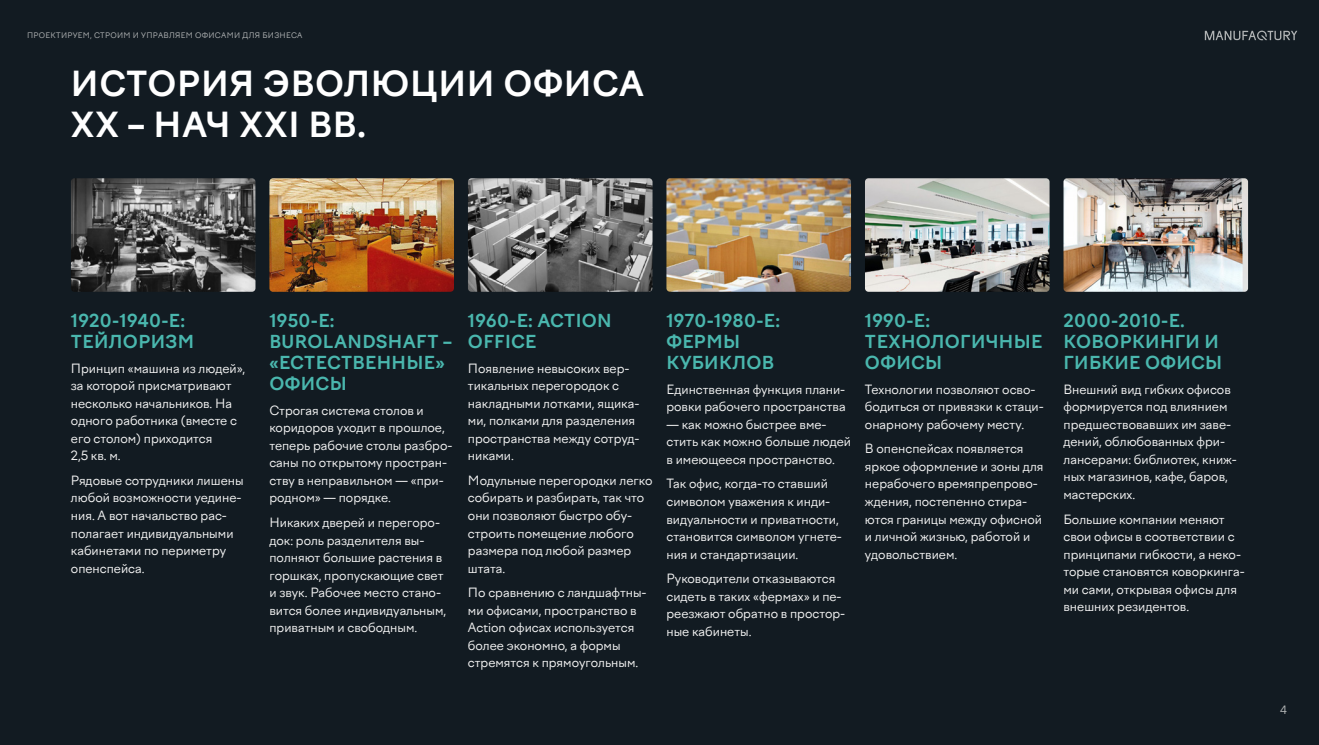
<style>
.page{position:relative;width:1319px;height:745px;background:#fff}
.page>*{position:absolute;margin:0;border:0;box-sizing:border-box;transform-origin:0 0}
.t1{font:700 33.75px/40.5px "Factor A";letter-spacing:.02em;color:#fff}
.t2{font:700 17.5px/21px "Factor A";letter-spacing:.02em;color:#4ab7ae}
.t3{font:12.5px/17.5px "Factor A";color:#f2f2f2}
.t4{font:11.25px "Factor A";color:#b0b3b4}
.t5{font:7.5px "Factor A";letter-spacing:.04em;color:#b0b3b4}
</style>
<div class="page">
<div style="left:0;top:0;width:1318px;height:744px;background:#121b22"></div>
<svg style="left:1204px;top:31px;width:93px;height:9px"></svg>
<img style="left:71px;top:178px;width:184px;height:113px">
<img style="left:269px;top:178px;width:185px;height:113px">
<img style="left:468px;top:178px;width:184px;height:113px">
<img style="left:666px;top:178px;width:184px;height:113px">
<img style="left:864px;top:178px;width:185px;height:113px">
<img style="left:1063px;top:178px;width:184px;height:113px">
<p class="t5" style="left:27px;top:31px;width:277px">ПРОЕКТИРУЕМ, СТРОИМ И УПРАВЛЯЕМ ОФИСАМИ ДЛЯ БИЗНЕСА</p>
<h1 class="t1" style="left:71px;top:64px;width:575px">ИСТОРИЯ ЭВОЛЮЦИИ ОФИСА<br>XX – НАЧ XXI ВВ.</h1>
<h2 class="t2" style="left:71px;top:310px;width:125px">1920-1940-Е:<br>ТЕЙЛОРИЗМ</h2>
<p class="t3" style="left:71px;top:359px;width:176px">Принцип «машина из людей», за которой присматривают несколько начальников. На одного работника (вместе с его столом) приходится<br>2,5 кв. м.</p>
<p class="t3" style="left:71px;top:471px;width:174px">Рядовые сотрудники лишены любой возможности уедине&shy;ния. А вот начальство рас&shy;полагает индивидуальными кабинетами по периметру опенспейса.</p>
<h2 class="t2" style="left:269px;top:310px;width:184px">1950-Е:<br>BUROLANDSHAFT – «ЕСТЕСТВЕННЫЕ»<br>ОФИСЫ</h2>
<p class="t3" style="left:269px;top:401px;width:184px">Строгая система столов и коридоров уходит в прошлое, теперь рабочие столы разбро&shy;саны по открытому простран&shy;ству в неправильном — «при&shy;родном» — порядке.</p>
<p class="t3" style="left:269px;top:513px;width:178px">Никаких дверей и перегоро&shy;док: роль разделителя вы&shy;полняют большие растения в горшках, пропускающие свет и звук. Рабочее место стано&shy;вится более индивидуальным, приватным и свободным.</p>
<h2 class="t2" style="left:468px;top:310px;width:145px">1960-Е: ACTION<br>OFFICE</h2>
<p class="t3" style="left:468px;top:359px;width:173px">Появление невысоких вер&shy;тикальных перегородок с накладными лотками, ящика&shy;ми, полками для разделения пространства между сотруд&shy;никами.</p>
<p class="t3" style="left:468px;top:471px;width:186px">Модульные перегородки легко собирать и разбирать, так что они позволяют быстро обу&shy;строить помещение любого размера под любой размер штата.</p>
<p class="t3" style="left:468px;top:584px;width:180px">По сравнению с ландшафтны&shy;ми офисами, пространство в<br>Action офисах используется более экономно, а формы стремятся к прямоугольным.</p>
<h2 class="t2" style="left:666px;top:310px;width:115px">1970-1980-Е:<br>ФЕРМЫ<br>КУБИКЛОВ</h2>
<p class="t3" style="left:666px;top:380px;width:181px">Единственная функция плани&shy;ровки рабочего пространства</p>
<p class="t3" style="left:666px;top:415px;width:186px">— как можно быстрее вме&shy;стить как можно больше людей в имеющееся пространство.</p>
<p class="t3" style="left:666px;top:475px;width:177px">Так офис, когда-то ставший символом уважения к инди&shy;видуальности и приватности, становится символом угнете&shy;ния и стандартизации.</p>
<p class="t3" style="left:666px;top:570px;width:180px">Руководители отказываются сидеть в таких «фермах» и пе&shy;реезжают обратно в простор&shy;ные кабинеты.</p>
<h2 class="t2" style="left:864px;top:310px;width:179px">1990-Е:<br>ТЕХНОЛОГИЧНЫЕ<br>ОФИСЫ</h2>
<p class="t3" style="left:864px;top:380px;width:180px">Технологии позволяют осво&shy;бодиться от привязки к стаци&shy;онарному рабочему месту.</p>
<p class="t3" style="left:864px;top:440px;width:180px">В опенспейсах появляется яркое оформление и зоны для нерабочего времяпрепрово&shy;ждения, постепенно стира&shy;ются границы между офисной и личной жизнью, работой и удовольствием.</p>
<h2 class="t2" style="left:1063px;top:310px;width:160px">2000-2010-Е.<br>КОВОРКИНГИ И<br>ГИБКИЕ ОФИСЫ</h2>
<p class="t3" style="left:1063px;top:380px;width:175px">Внешний вид гибких офисов формируется под влиянием предшествовавших им заве&shy;дений, облюбованных фри&shy;лансерами: библиотек, книж&shy;ных магазинов, кафе, баров, мастерских.</p>
<p class="t3" style="left:1063px;top:510px;width:183px">Большие компании меняют свои офисы в соответствии с принципами гибкости, а неко&shy;торые становятся коворкинга&shy;ми сами, открывая офисы для внешних резидентов.</p>
<p class="t4" style="left:1279px;top:702px;width:8px">4</p>
</div>
